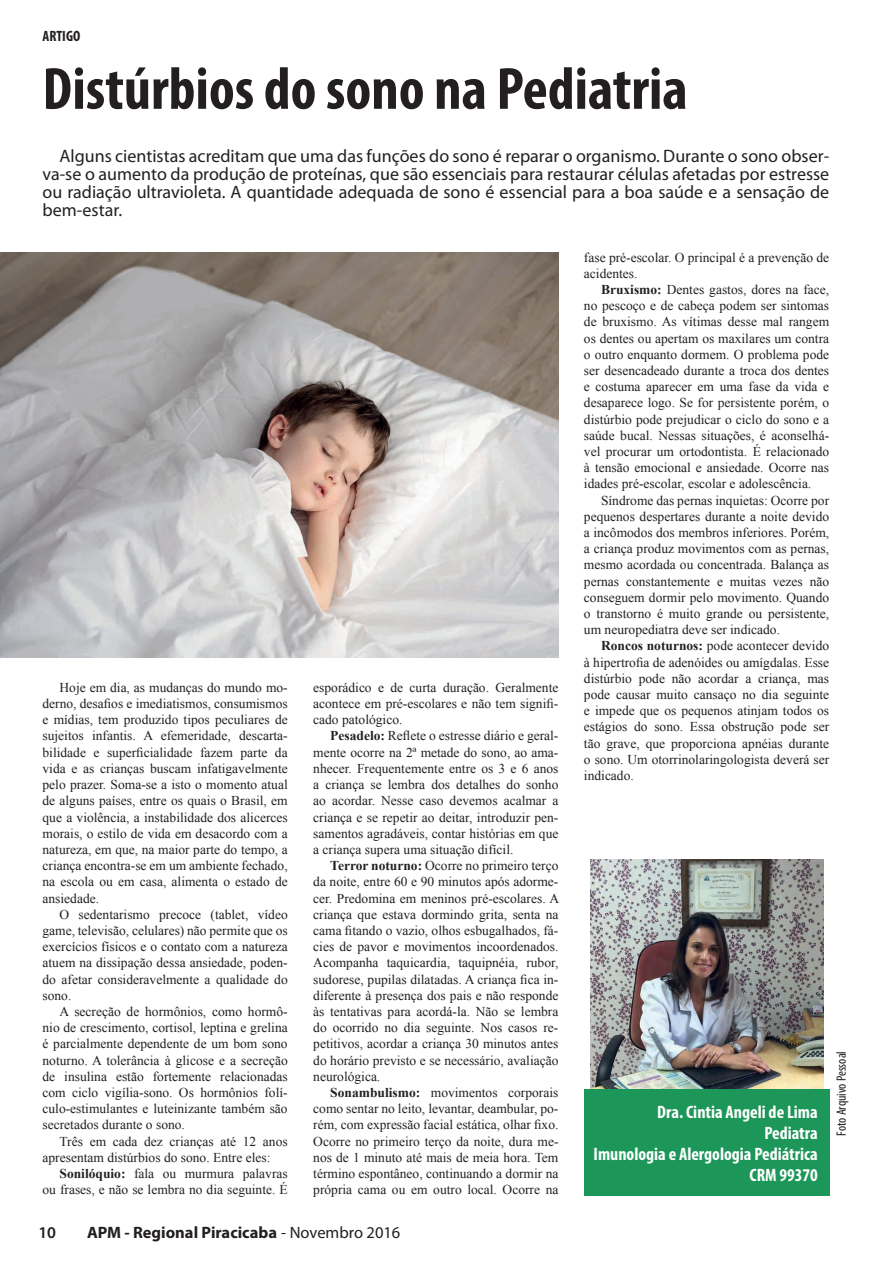
<style>
.page{position:relative;width:893px;height:1263px;background:#fff}
.page>*{position:absolute;margin:0;border:0;box-sizing:border-box;transform-origin:0 0}
.t1{font:700 condensed 60px "Myriad Pro";color:#231f20}
.t2{font:18px/18px "Myriad Pro";color:#231f20;text-align:justify}
.t3{font:700 condensed 18px/21px "Myriad Pro";color:#fff;text-align:right}
.t4{font:700 16.5px "Myriad Pro";color:#231f20}
.t5{font:600 16.5px "Myriad Pro";color:#231f20}
.t6{font:700 condensed 15px "Myriad Pro";color:#231f20}
.t7{font:13.5px/16.2px "Times New Roman";color:#231f20;text-align:justify}
.t8{font:condensed 13.5px "Myriad Pro";color:#231f20}
.s1{font-weight:700}
.s2{font-weight:400}
</style>
<div class="page">
<img style="left:590px;top:859px;width:233px;height:230px">
<div style="left:584px;top:1089px;width:245px;height:106px;background:#1d9759"></div>
<img style="left:0;top:252px;width:558px;height:406px">
<p class="t6" style="left:43px;top:27px;width:39px">ARTIGO</p>
<h1 class="t1" style="left:43px;top:51px;width:647px">Distúrbios do sono na Pediatria</h1>
<p class="t2" style="left:43px;top:147px;width:788px;text-indent:17px">Alguns cientistas acreditam que uma das funções do sono é reparar o organismo. Durante o sono obser&shy;va-se o aumento da produção de proteínas, que são essenciais para restaurar células afetadas por estresse ou radiação ultravioleta. A quantidade adequada de sono é essencial para a boa saúde e a sensação de bem-estar.</p>
<p class="t7" style="left:43px;top:679px;width:247px;text-indent:17px">Hoje em dia, as mudanças do mundo mo&shy;derno, desafios e imediatismos, consumismos e mídias, tem produzido tipos peculiares de sujeitos infantis. A efemeridade, descarta&shy;bilidade e superficialidade fazem parte da vida e as crianças buscam infatigavelmente pelo prazer. Soma-se a isto o momento atual de alguns países, entre os quais o Brasil, em que a violência, a instabilidade dos alicerces morais, o estilo de vida em desacordo com a natureza, em que, na maior parte do tempo, a criança encontra-se em um ambiente fechado, na escola ou em casa, alimenta o estado de ansiedade.</p>
<p class="t7" style="left:43px;top:906px;width:247px;text-indent:17px">O sedentarismo precoce (tablet, vídeo game, televisão, celulares) não permite que os exercícios físicos e o contato com a natureza atuem na dissipação dessa ansiedade, poden&shy;do afetar consideravelmente a qualidade do sono.</p>
<p class="t7" style="left:43px;top:1003px;width:247px;text-indent:17px">A secreção de hormônios, como hormô&shy;nio de crescimento, cortisol, leptina e grelina é parcialmente dependente de um bom sono noturno. A tolerância à glicose e a secreção de insulina estão fortemente relacionadas com ciclo vigília-sono. Os hormônios folí&shy;culo-estimulantes e luteinizante também são secretados durante o sono.</p>
<p class="t7" style="left:43px;top:1133px;width:247px;text-indent:17px">Três em cada dez crianças até 12 anos apresentam distúrbios do sono. Entre eles:</p>
<p class="t7" style="left:43px;top:1165px;width:247px;text-align:right"><span class="s1">Sonilóquio:</span> fala ou murmura palavras<br>ou frases, e não se lembra no dia seguinte. É</p>
<p class="t7" style="left:313px;top:679px;width:247px">esporádico e de curta duração. Geralmente acontece em pré-escolares e não tem signifi&shy;cado patológico.</p>
<p class="t7" style="left:313px;top:728px;width:247px;text-indent:17px"><span class="s1">Pesadelo:</span> Reflete o estresse diário e geral&shy;mente ocorre na 2ª metade do sono, ao ama&shy;nhecer. Frequentemente entre os 3 e 6 anos a criança se lembra dos detalhes do sonho ao acordar. Nesse caso devemos acalmar a criança e se repetir ao deitar, introduzir pen&shy;samentos agradáveis, contar histórias em que a criança supera uma situação difícil.</p>
<p class="t7" style="left:313px;top:857px;width:247px;text-indent:17px"><span class="s1">Terror noturno:</span> Ocorre no primeiro terço da noite, entre 60 e 90 minutos após adorme&shy;cer. Predomina em meninos pré-escolares. A criança que estava dormindo grita, senta na cama fitando o vazio, olhos esbugalhados, fá&shy;cies de pavor e movimentos incoordenados.<br>Acompanha taquicardia, taquipnéia, rubor, sudorese, pupilas dilatadas. A criança fica in&shy;diferente à presença dos pais e não responde às tentativas para acordá-la. Não se lembra do ocorrido no dia seguinte. Nos casos re&shy;petitivos, acordar a criança 30 minutos antes do horário previsto e se necessário, avaliação neurológica.</p>
<p class="t7" style="left:313px;top:1084px;width:247px;text-indent:17px"><span class="s1">Sonambulismo:</span> movimentos corporais como sentar no leito, levantar, deambular, po&shy;rém, com expressão facial estática, olhar fixo.<br>Ocorre no primeiro terço da noite, dura me&shy;nos de 1 minuto até mais de meia hora. Tem término espontâneo, continuando a dormir na própria cama ou em outro local. Ocorre na</p>
<p class="t5" style="left:38px;top:1221px;width:19px">10</p>
<p class="t4" style="left:87px;top:1221px;width:315px">APM - Regional Piracicaba <span class="s2">- Novembro 2016</span></p>
<p class="t7" style="left:584px;top:249px;width:247px">fase pré-escolar. O principal é a prevenção de acidentes.</p>
<p class="t7" style="left:584px;top:281px;width:247px;text-indent:17px"><span class="s1">Bruxismo:</span> Dentes gastos, dores na face, no pescoço e de cabeça podem ser sintomas de bruxismo. As vítimas desse mal rangem os dentes ou apertam os maxilares um contra o outro enquanto dormem. O problema pode ser desencadeado durante a troca dos dentes e costuma aparecer em uma fase da vida e desaparece logo. Se for persistente porém, o distúrbio pode prejudicar o ciclo do sono e a saúde bucal. Nessas situações, é aconselhá&shy;vel procurar um ortodontista. É relacionado à tensão emocional e ansiedade. Ocorre nas idades pré-escolar, escolar e adolescência.</p>
<p class="t7" style="left:584px;top:492px;width:247px;text-indent:17px">Síndrome das pernas inquietas: Ocorre por pequenos despertares durante a noite devido a incômodos dos membros inferiores. Porém, a criança produz movimentos com as pernas, mesmo acordada ou concentrada. Balança as pernas constantemente e muitas vezes não conseguem dormir pelo movimento. Quando o transtorno é muito grande ou persistente, um neuropediatra deve ser indicado.</p>
<p class="t7" style="left:584px;top:638px;width:247px;text-indent:17px"><span class="s1">Roncos noturnos:</span> pode acontecer devido à hipertrofia de adenóides ou amígdalas. Esse distúrbio pode não acordar a criança, mas pode causar muito cansaço no dia seguinte e impede que os pequenos atinjam todos os estágios do sono. Essa obstrução pode ser tão grave, que proporciona apnéias durante o sono. Um otorrinolaringologista deverá ser indicado.</p>
<h2 class="t3" style="left:594px;top:1101px;width:226px">Dra. Cintia Angeli de Lima<br>Pediatra<br>Imunologia e Alergologia Pediátrica<br>CRM 99370</h2>
<p class="t8" style="left:833px;top:1135px;width:86px;rotate:-90deg">Foto Arquivo Pessoal</p>
</div>
